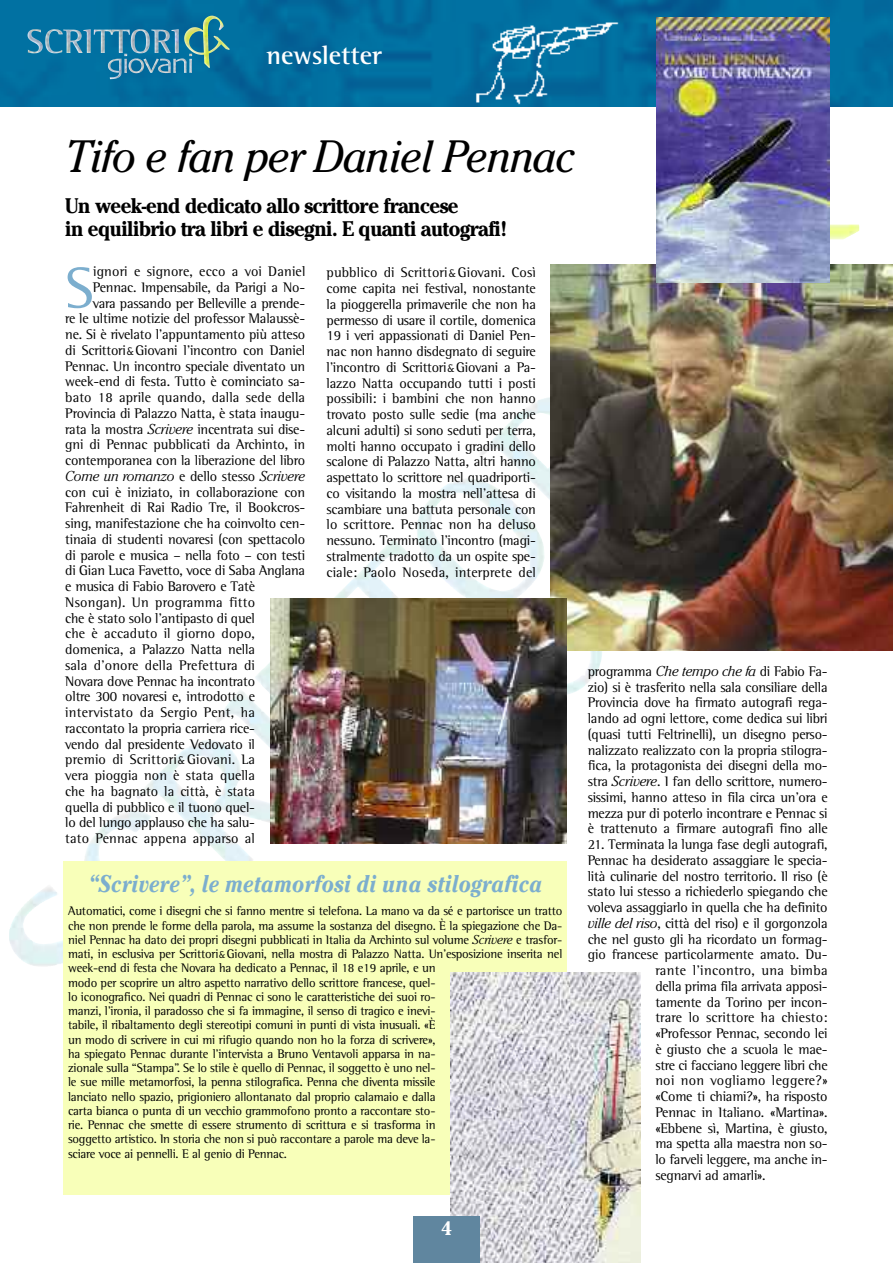
<style>
.page{position:relative;width:893px;height:1263px;background:#fff}
.page>*{position:absolute;margin:0;border:0;box-sizing:border-box;transform-origin:0 0}
.t1{font:59.25px "Rotis Semi Serif";color:#7caece}
.t2{font:italic 45px "Cheltenham";letter-spacing:-.025em;color:#000;scale:.95 1}
.t3{font:700 26.55px "Rotis Semi Serif";color:#fff}
.t4{font:italic 700 24px "Cheltenham";color:#7caece;scale:.85 1}
.t5{font:700 21px/22.5px "Cheltenham";letter-spacing:-.03em;color:#000;scale:.95 1}
.t6{font:700 19.5px "Cheltenham";color:#fff}
.t7{font:14.25px/15.8px "Rotis Semi Serif";letter-spacing:-.015em;color:#000;text-align:justify}
.t8{font:italic 300 14.25px "Cheltenham";letter-spacing:-.015em;color:#000}
.t9{font:14.25px "Rotis Semi Serif";letter-spacing:.015em;color:#000}
.t10{font:14.25px "Rotis Semi Serif";letter-spacing:.025em;color:#000}
.t11{font:14.25px "Rotis Semi Serif";letter-spacing:.02em;color:#000}
.t12{font:12.75px/14.2px "Rotis Semi Serif";letter-spacing:-.02em;color:#000}
.s1{font-family:"Courier"}
.s2{font-family:"Cheltenham";font-weight:300;font-style:italic}
.s3{font-family:"Rotis Semi Serif";font-weight:400;font-style:normal}
</style>
<div class="page">
<img style="left:0;top:0;width:893px;height:107px">
<img style="left:208px;top:19px;width:22px;height:48px">
<img style="left:829px;top:156px;width:30px;height:109px">
<img style="left:551px;top:265px;width:342px;height:386px">
<img style="left:270px;top:598px;width:297px;height:246px">
<img style="left:657px;top:17px;width:172px;height:265px">
<img style="left:437px;top:15px;width:189px;height:92px">
<div style="left:64px;top:861px;width:503px;height:334px;background:#f8ffb9"></div>
<img style="left:451px;top:973px;width:189px;height:290px">
<div style="left:413px;top:1216px;width:67px;height:47px;background:#60869f"></div>
<h3 class="t3" style="left:266px;top:46px;width:117px">newsletter</h3>
<h2 class="t2" style="left:65px;top:140px;width:538px">Tifo e fan per Daniel Pennac</h2>
<h3 class="t5" style="left:65px;top:197px;width:467px">Un week-end dedicato allo scrittore francese<br>in equilibrio tra libri e disegni. E quanti autografi!</h3>
<h1 class="t1" style="left:65px;top:268px;width:30px">S</h1>
<p class="t7" style="left:65px;top:265px;width:242px;text-align:right">ignori e signore, ecco a voi Daniel Pennac. Impensabile, da Parigi a No-<br>vara passando per Belleville a prende-<br>re le ultime notizie del professor Malaussè&shy;ne. Si è rivelato l’appuntamento più atteso di Scrittori<span class="s1">&amp;</span>Giovani l’incontro con Daniel Pennac. Un incontro speciale diventato un week-end di festa. Tutto è cominciato sa&shy;bato 18 aprile quando, dalla sede della Provincia di Palazzo Natta, è stata inaugu&shy;rata la mostra <span class="s2">Scrivere</span> incentrata sui dise&shy;gni di Pennac pubblicati da Archinto, in contemporanea con la liberazione del libro</p>
<p class="t8" style="left:65px;top:470px;width:241px">Come un romanzo <span class="s3">e dello stesso</span> Scrivere</p>
<p class="t7" style="left:65px;top:485px;width:241px;text-align:left">con cui è iniziato, in collaborazione con Fahrenheit di Rai Radio Tre, il Bookcros&shy;sing, manifestazione che ha coinvolto cen&shy;tinaia di studenti novaresi (con spettacolo di parole e musica – nella foto – con testi di Gian Luca Favetto, voce di Saba Anglana e musica di Fabio Barovero e Tatè Nsongan). Un programma fitto<br>che è stato solo l’antipasto di quel<br>che è accaduto il giorno dopo, domenica, a Palazzo Natta nella<br>sala d’onore della Prefettura di<br>Novara dove Pennac ha incontrato<br>oltre 300 novaresi e, introdotto e intervistato da Sergio Pent, ha raccontato la propria carriera rice-<br>vendo dal presidente Vedovato il<br>premio di Scrittori<span class="s1">&amp;</span>Giovani. La<br>vera pioggia non è stata quella<br>che ha bagnato la città, è stata<br>quella di pubblico e il tuono quel-<br>lo del lungo applauso che ha salu-<br>tato Pennac appena apparso al</p>
<p class="t7" style="left:326px;top:266px;width:211px">pubblico di Scrittori<span class="s1">&amp;</span>Giovani. Così come capita nei festival, nonostante la pioggerella primaverile che non ha permesso di usare il cortile, domenica 19 i veri appassionati di Daniel Pen&shy;nac non hanno disdegnato di seguire l’incontro di Scrittori<span class="s1">&amp;</span>Giovani a Pa&shy;lazzo Natta occupando tutti i posti possibili: i bambini che non hanno trovato posto sulle sedie (ma anche alcuni adulti) si sono seduti per terra, molti hanno occupato i gradini dello scalone di Palazzo Natta, altri hanno aspettato lo scrittore nel quadriporti&shy;co visitando la mostra nell’attesa di scambiare una battuta personale con lo scrittore. Pennac non ha deluso nessuno. Terminato l’incontro (magi&shy;stralmente tradotto da un ospite spe&shy;ciale: Paolo Noseda, interprete del</p>
<h3 class="t4" style="left:88px;top:875px;width:536px">“Scrivere”, le metamorfosi di una stilografica</h3>
<p class="t12" style="left:68px;top:905px;width:496px">Automatici, come i disegni che si fanno mentre si telefona. La mano va da sé e partorisce un tratto che non prende le forme della parola, ma assume la sostanza del disegno. È la spiegazione che Da&shy;niel Pennac ha dato dei propri disegni pubblicati in Italia da Archinto sul volume <span class="s2">Scrivere</span> e trasfor&shy;mati, in esclusiva per Scrittori<span class="s1">&amp;</span>Giovani, nella mostra di Palazzo Natta. Un’esposizione inserita nel week-end di festa che Novara ha dedicato a Pennac, il 18 e19 aprile, e un<br>modo per scoprire un altro aspetto narrativo dello scrittore francese, quel-<br>lo iconografico. Nei quadri di Pennac ci sono le caratteristiche dei suoi ro-<br>manzi, l’ironia, il paradosso che si fa immagine, il senso di tragico e inevi-<br>tabile, il ribaltamento degli stereotipi comuni in punti di vista inusuali. «È<br>un modo di scrivere in cui mi rifugio quando non ho la forza di scrivere»,<br>ha spiegato Pennac durante l’intervista a Bruno Ventavoli apparsa in na-<br>zionale sulla “Stampa”. Se lo stile è quello di Pennac, il soggetto è uno nel-<br>le sue mille metamorfosi, la penna stilografica. Penna che diventa missile<br>lanciato nello spazio, prigioniero allontanato dal proprio calamaio e dalla<br>carta bianca o punta di un vecchio grammofono pronto a raccontare sto-<br>rie. Pennac che smette di essere strumento di scrittura e si trasforma in<br>soggetto artistico. In storia che non si può raccontare a parole ma deve la-<br>sciare voce ai pennelli. E al genio di Pennac.</p>
<p class="t7" style="left:588px;top:665px;width:241px">programma <span class="s2">Che tempo che fa</span> di Fabio Fa&shy;zio) si è trasferito nella sala consiliare della Provincia dove ha firmato autografi rega&shy;lando ad ogni lettore, come dedica sui libri (quasi tutti Feltrinelli), un disegno perso&shy;nalizzato realizzato con la propria stilogra&shy;fica, la protagonista dei disegni della mo&shy;stra <span class="s2">Scrivere</span>. I fan dello scrittore, numero&shy;sissimi, hanno atteso in fila circa un’ora e mezza pur di poterlo incontrare e Pennac si è trattenuto a firmare autografi fino alle</p>
<p class="t7" style="left:588px;top:838px;width:241px">21. Terminata la lunga fase degli autografi,</p>
<p class="t7" style="left:588px;top:854px;width:241px">Pennac ha desiderato assaggiare le specia-</p>
<p class="t7" style="left:588px;top:869px;width:241px">lità culinarie del nostro territorio. Il riso (è</p>
<p class="t7" style="left:588px;top:885px;width:241px">stato lui stesso a richiederlo spiegando che</p>
<p class="t7" style="left:588px;top:901px;width:241px">voleva assaggiarlo in quella che ha definito</p>
<p class="t7" style="left:588px;top:917px;width:241px"><span class="s2">ville del riso</span>, città del riso) e il gorgonzola</p>
<p class="t7" style="left:588px;top:932px;width:241px">che nel gusto gli ha ricordato un formag-</p>
<p class="t7" style="left:588px;top:948px;width:241px">gio francese particolarmente amato. Du-</p>
<p class="t10" style="left:655px;top:965px;width:174px">rante l’incontro, una bimba</p>
<p class="t7" style="left:655px;top:980px;width:174px">della prima fila arrivata apposi-</p>
<p class="t7" style="left:655px;top:995px;width:174px">tamente da Torino per incon-</p>
<p class="t9" style="left:655px;top:1013px;width:174px">trare lo scrittore ha chiesto:</p>
<p class="t7" style="left:655px;top:1027px;width:174px">«Professor Pennac, secondo lei</p>
<p class="t7" style="left:655px;top:1043px;width:174px">è giusto che a scuola le mae-</p>
<p class="t7" style="left:655px;top:1058px;width:174px">stre ci facciano leggere libri che</p>
<p class="t11" style="left:655px;top:1076px;width:174px">noi non vogliamo leggere?»</p>
<p class="t7" style="left:655px;top:1090px;width:174px">«Come ti chiami?», ha risposto</p>
<p class="t7" style="left:655px;top:1106px;width:174px">Pennac in Italiano. «Martina».</p>
<p class="t7" style="left:655px;top:1121px;width:174px">«Ebbene sì, Martina, è giusto,</p>
<p class="t7" style="left:655px;top:1137px;width:174px">ma spetta alla maestra non so-</p>
<p class="t7" style="left:655px;top:1153px;width:174px">lo farveli leggere, ma anche in-</p>
<p class="t7" style="left:655px;top:1169px;width:112px">segnarvi ad amarli».</p>
<h3 class="t6" style="left:441px;top:1221px;width:12px">4</h3>
</div>
